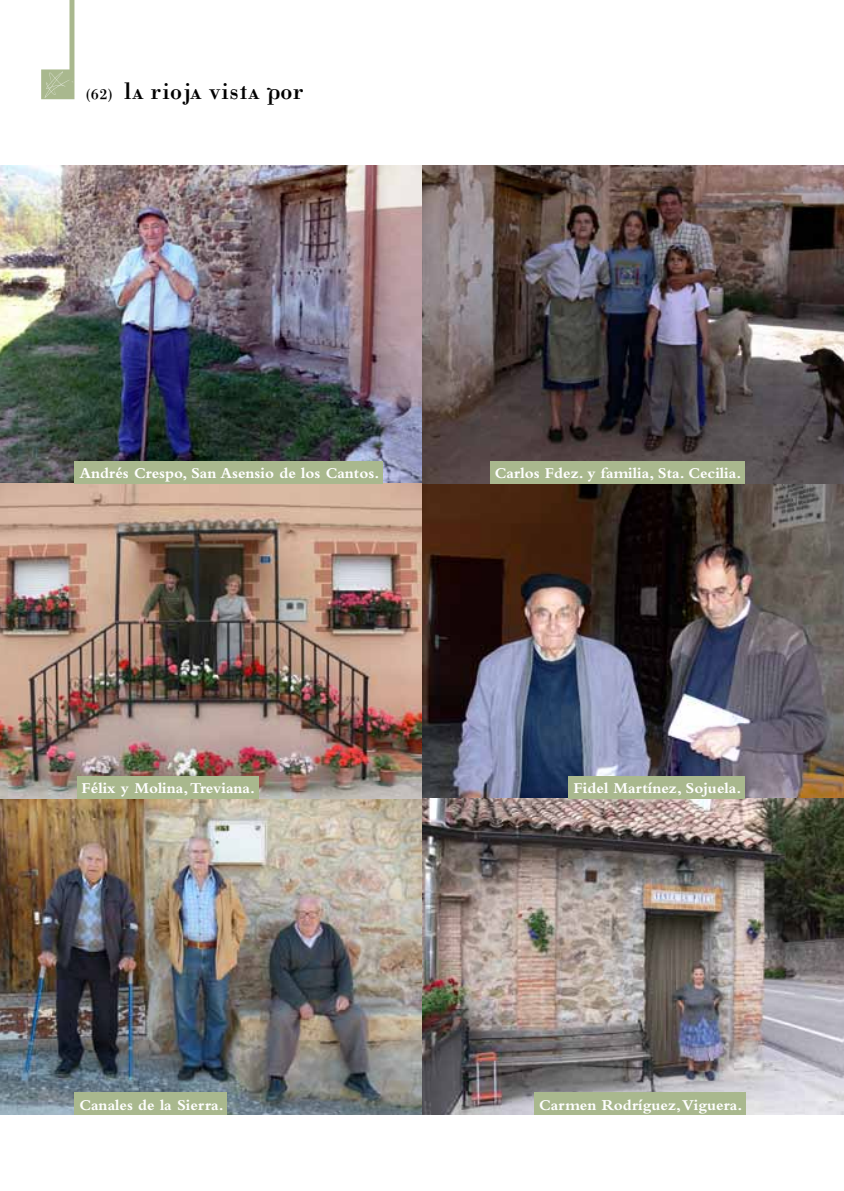
<style>
.page{position:relative;width:844px;height:1191px;background:#fff}
.page>*{position:absolute;margin:0;border:0;box-sizing:border-box;transform-origin:0 0}
.t1{font:24.5px "Katrina";color:#000}
.t2{font:700 15.75px "Bembo";color:#fff}
.t3{font:15.75px "Katrina";color:#000}
</style>
<div class="page">
<img style="left:0;top:166px;width:843px;height:948px">
<div style="left:490px;top:461px;width:254px;height:22px;background:#a9b88e"></div>
<div style="left:74px;top:461px;width:308px;height:22px;background:#a9b88e"></div>
<div style="left:76px;top:776px;width:182px;height:22px;background:#a9b88e"></div>
<div style="left:568px;top:776px;width:176px;height:22px;background:#a9b88e"></div>
<div style="left:74px;top:1092px;width:153px;height:22px;background:#a9b88e"></div>
<div style="left:534px;top:1092px;width:211px;height:22px;background:#a9b88e"></div>
<svg style="left:41px;top:0;width:33px;height:99px"></svg>
<p class="t3" style="left:86px;top:85px;width:28px">(62)</p>
<h1 class="t1" style="left:124px;top:77px;width:181px">la rioja vista por</h1>
<p class="t2" style="left:79px;top:464px;width:301px">Andrés Crespo, San Asensio de los Cantos.</p>
<p class="t2" style="left:495px;top:464px;width:248px">Carlos Fdez. y familia, Sta. Cecilia.</p>
<p class="t2" style="left:81px;top:779px;width:175px">Félix y Molina, Treviana.</p>
<p class="t2" style="left:573px;top:779px;width:169px">Fidel Martínez, Sojuela.</p>
<p class="t2" style="left:79px;top:1096px;width:146px">Canales de la Sierra.</p>
<p class="t2" style="left:539px;top:1096px;width:205px">Carmen Rodríguez, Viguera.</p>
</div>
